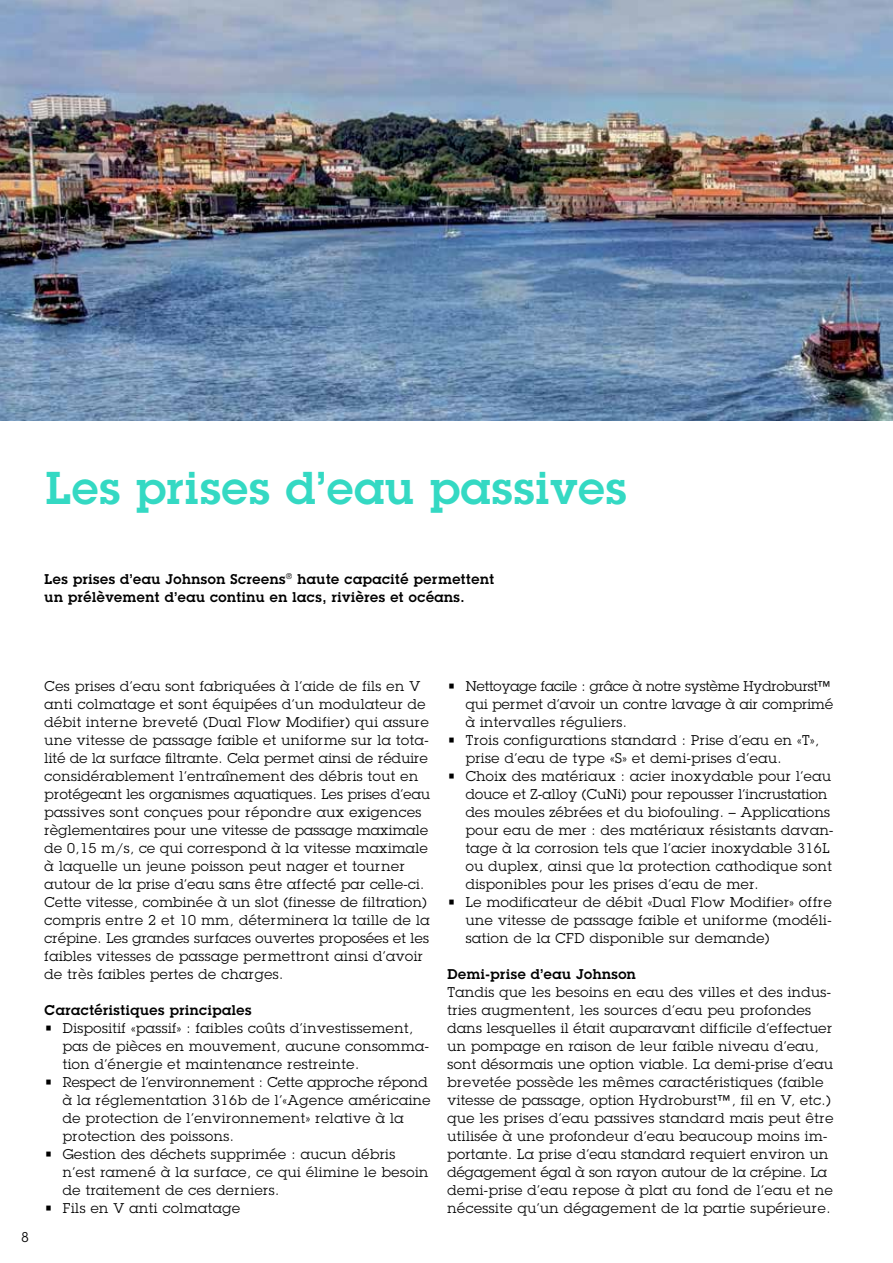
<style>
.page{position:relative;width:893px;height:1263px;background:#fff}
.page>*{position:absolute;margin:0;border:0;box-sizing:border-box;transform-origin:0 0}
.t1{font:600 45px "Lubalin Graph Std";letter-spacing:.025em;color:#34d9c3}
.t2{font:13.8px/18px "Lubalin Graph Std";letter-spacing:.04em;color:#000}
.t3{font:600 13.8px/18px "Lubalin Graph Std";letter-spacing:.04em;color:#000}
</style>
<div class="page">
<img style="left:0;top:0;width:893px;height:421px">
<h1 class="t1" style="left:46px;top:459px;width:582px">Les prises d’eau passives</h1>
<p class="t3" style="left:45px;top:570px;width:451px">Les prises d’eau Johnson Screens<sup>®</sup> haute capacité permettent un prélèvement d’eau continu en lacs, rivières et océans.</p>
<p class="t2" style="left:21px;top:1228px;width:10px">8</p>
<p class="t2" style="left:45px;top:677px;width:387px">Ces prises d’eau sont fabriquées à l’aide de fils en V anti colmatage et sont équipées d’un modulateur de débit interne breveté (Dual Flow Modifier) qui assure une vitesse de passage faible et uniforme sur la tota&shy;lité de la surface filtrante. Cela permet ainsi de réduire considérablement l’entraînement des débris tout en protégeant les organismes aquatiques. Les prises d’eau passives sont conçues pour répondre aux exigences règlementaires pour une vitesse de passage maximale de 0,15 m/s, ce qui correspond à la vitesse maximale à laquelle un jeune poisson peut nager et tourner autour de la prise d’eau sans être affecté par celle-ci.<br>Cette vitesse, combinée à un slot (finesse de filtration) compris entre 2 et 10 mm, déterminera la taille de la crépine. Les grandes surfaces ouvertes proposées et les faibles vitesses de passage permettront ainsi d’avoir de très faibles pertes de charges.</p>
<p class="t3" style="left:45px;top:1001px;width:208px">Caractéristiques principales</p>
<p class="t2" style="left:63px;top:1019px;width:367px;text-indent:-18px">• Dispositif «passif» : faibles coûts d’investissement, pas de pièces en mouvement, aucune consomma&shy;tion d’énergie et maintenance restreinte.</p>
<p class="t2" style="left:63px;top:1073px;width:369px;text-indent:-18px">• Respect de l’environnement : Cette approche répond à la réglementation 316b de l’«Agence américaine de protection de l’environnement» relative à la protection des poissons.</p>
<p class="t2" style="left:63px;top:1145px;width:367px;text-indent:-18px">• Gestion des déchets supprimée : aucun débris n’est ramené à la surface, ce qui élimine le besoin de traitement de ces derniers.</p>
<p class="t2" style="left:45px;top:1199px;width:197px">• Fils en V anti colmatage</p>
<p class="t2" style="left:466px;top:677px;width:369px;text-align:justify;text-indent:-18px">• Nettoyage facile : grâce à notre système Hydroburst™ qui permet d’avoir un contre lavage à air comprimé à intervalles réguliers.</p>
<p class="t2" style="left:466px;top:731px;width:355px;text-indent:-18px">• Trois configurations standard : Prise d’eau en «T», prise d’eau de type «S» et demi-prises d’eau.</p>
<p class="t2" style="left:466px;top:767px;width:369px;text-indent:-18px">• Choix des matériaux : acier inoxydable pour l’eau douce et Z-alloy (CuNi) pour repousser l’incrustation des moules zébrées et du biofouling. – Applications pour eau de mer : des matériaux résistants davan&shy;tage à la corrosion tels que l’acier inoxydable 316L ou duplex, ainsi que la protection cathodique sont disponibles pour les prises d’eau de mer.</p>
<p class="t2" style="left:466px;top:893px;width:368px;text-align:justify;text-indent:-18px">• Le modificateur de débit «Dual Flow Modifier» offre une vitesse de passage faible et uniforme (modéli&shy;sation de la CFD disponible sur demande)</p>
<p class="t3" style="left:448px;top:965px;width:190px">Demi-prise d’eau Johnson</p>
<p class="t2" style="left:448px;top:983px;width:387px">Tandis que les besoins en eau des villes et des indus&shy;tries augmentent, les sources d’eau peu profondes dans lesquelles il était auparavant difficile d’effectuer un pompage en raison de leur faible niveau d’eau, sont désormais une option viable. La demi-prise d’eau brevetée possède les mêmes caractéristiques (faible vitesse de passage, option Hydroburst™, fil en V, etc.) que les prises d’eau passives standard mais peut être utilisée à une profondeur d’eau beaucoup moins im&shy;portante. La prise d’eau standard requiert environ un dégagement égal à son rayon autour de la crépine. La demi-prise d’eau repose à plat au fond de l’eau et ne nécessite qu’un dégagement de la partie supérieure.</p>
</div>
